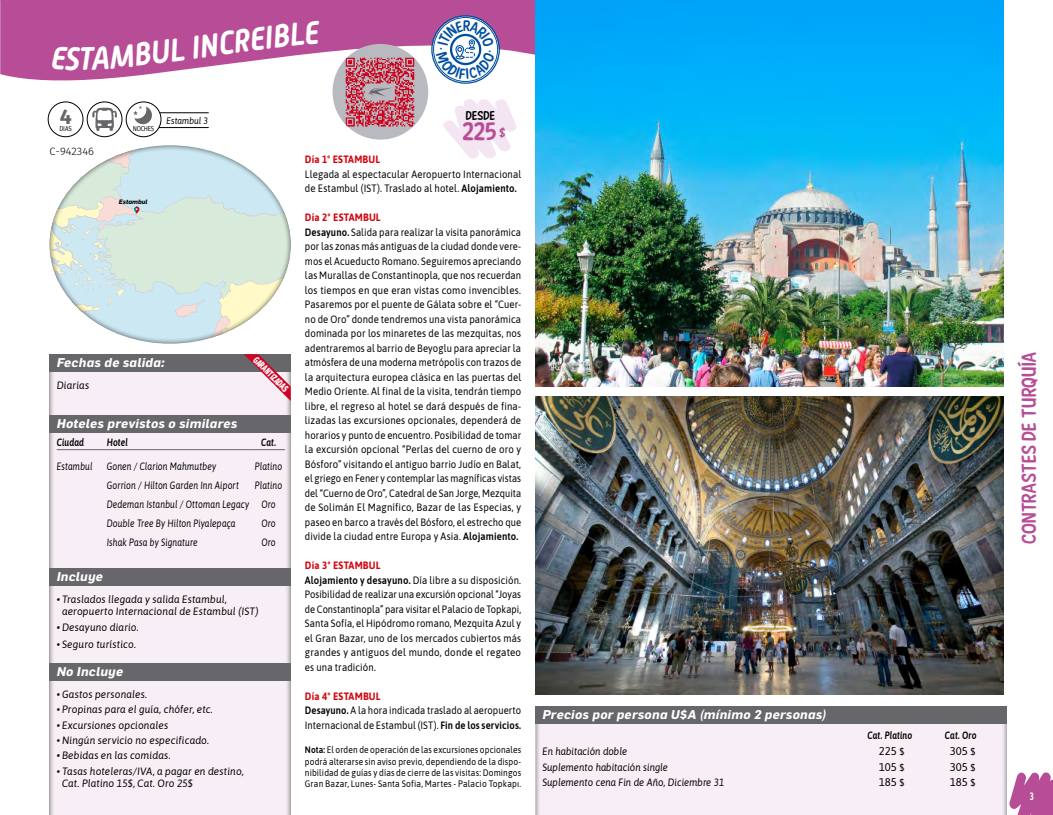
<style>
.page{position:relative;width:1053px;height:815px;background:#fff}
.page>*{position:absolute;margin:0;border:0;box-sizing:border-box;transform-origin:0 0}
.t1{font:italic 700 32.5px "Alwyn New Rounded";color:#fff;scale:.9 1}
.t2{font:25px "New Era Casual";color:#b74d97}
.t3{font:700 21.25px "Fira Sans";color:#67676b}
.t4{font:20px "New Era Casual";letter-spacing:.005em;color:#b74d97}
.t5{font:italic 700 12.5px "Flama";letter-spacing:.025em;color:#fff}
.t6{font:12.5px "New Era Casual";color:#000}
.t7{font:11.25px "Asap";color:#000}
.t8{font:10.62px/14.5px "Asap";letter-spacing:.01em;color:#000;scale:.89 1}
.t9{font:10.62px/14.5px "Asap";letter-spacing:.01em;color:#000;scale:.9 1}
.t10{font:italic 10.62px/11.9px "Asap";letter-spacing:.01em;color:#000;scale:.95 1}
.t11{font:italic 10.62px/18.8px "Asap";letter-spacing:.01em;color:#000;scale:.8 1}
.t12{font:italic 10.62px "Asap";letter-spacing:.01em;color:#000;scale:.9 1}
.t13{font:italic 600 10.62px "Asap";letter-spacing:.015em;color:#000;scale:.8 1}
.t14{font:700 10.62px "Asap";letter-spacing:.02em;color:#d3050e;scale:.9 1}
.t15{font:300 10.62px "Fira Sans";color:#000;scale:1.05 1}
.t16{font:700 10.62px "Asap";color:#fff;scale:.72 1}
.t17{font:800 9.62px "Fira Sans";color:#fff;scale:.65 1}
.t18{font:9.38px/11.2px "Asap";letter-spacing:.015em;color:#000;text-align:justify;scale:.89 1}
.t19{font:italic 9.38px "Asap";color:#000;scale:.9 1}
.t20{font:6.88px "Fira Sans";letter-spacing:-.035em;color:#000;scale:.9 1}
.t21{font:italic 700 6.25px "Flama";color:#000}
.s1{font-size:12.5px}
.s2{font-weight:600}
.s3{font-weight:700;color:#d3050e}
.s4{font-size:10px}
</style>
<div class="page">
<svg style="left:1px;top:0;width:534px;height:94px;fill:#b74d97"></svg>
<img style="left:0;top:0;width:1px;height:229px">
<div style="left:38px;top:345px;width:263px;height:470px;background:#000;opacity:.75"></div>
<div style="left:523px;top:702px;width:494px;height:113px;background:#000;opacity:.75"></div>
<svg style="left:1008px;top:772px;width:44px;height:43px"></svg>
<div style="left:332px;top:44px;width:96px;height:96px;background:#b9babf;border-radius:50%"></div>
<img style="left:344px;top:55px;width:73px;height:73px">
<svg style="left:368px;top:88px;width:24px;height:9px"></svg>
<div style="left:48px;top:102px;width:35px;height:35px;border:1px solid #000;border-radius:50%"></div>
<hr style="left:152px;top:112px;width:57px;height:1px;background:#000">
<hr style="left:152px;top:127px;width:57px;height:1px;background:#000">
<div style="left:126px;top:102px;width:35px;height:35px;background:#fff;border-radius:50%"></div>
<div style="left:126px;top:102px;width:35px;height:35px;border:1px solid #000;border-radius:50%"></div>
<svg style="left:133px;top:106px;width:19px;height:18px"></svg>
<svg style="left:87px;top:102px;width:35px;height:35px"></svg>
<div style="left:87px;top:102px;width:35px;height:35px;border:1px solid #000;border-radius:50%"></div>
<svg style="left:92px;top:107px;width:25px;height:24px"></svg>
<img style="left:535px;top:0;width:468px;height:386px">
<img style="left:535px;top:397px;width:468px;height:297px">
<div style="left:50px;top:354px;width:241px;height:18px;background:#67676b"></div>
<div style="left:50px;top:415px;width:241px;height:18px;background:#67676b"></div>
<div style="left:50px;top:568px;width:241px;height:18px;background:#67676b"></div>
<div style="left:50px;top:663px;width:241px;height:18px;background:#67676b"></div>
<hr style="left:57px;top:449px;width:50px;height:1px;background:#67676b">
<hr style="left:107px;top:449px;width:145px;height:1px;background:#67676b">
<hr style="left:252px;top:449px;width:33px;height:1px;background:#67676b">
<div style="left:535px;top:706px;width:471px;height:18px;background:#67676b"></div>
<svg style="left:443px;top:99px;width:74px;height:60px"></svg>
<svg style="left:50px;top:145px;width:241px;height:199px"></svg>
<svg style="left:244px;top:354px;width:47px;height:47px"></svg>
<svg style="left:432px;top:16px;width:66px;height:67px"></svg>
<div style="left:431px;top:15px;width:69px;height:69px;border:1px solid #004f9e;border-radius:50%"></div>
<div style="left:433px;top:17px;width:65px;height:65px;border:1px solid #004f9e;border-radius:50%"></div>
<svg style="left:52px;top:47px;width:16px;height:23px"></svg>
<svg style="left:81px;top:44px;width:54px;height:26px"></svg>
<svg style="left:304px;top:20px;width:17px;height:25px"></svg>
<svg style="left:436px;top:20px;width:59px;height:59px"></svg>
<h1 class="t1" style="left:65px;top:40px;width:18px">S</h1>
<h3 class="t3" style="left:60px;top:98px;width:14px">4</h3>
<p class="t20" style="left:59px;top:124px;width:16px">DIAS</p>
<h1 class="t1" style="left:132px;top:36px;width:193px;rotate:-7deg">BUL INCREIBL</h1>
<p class="t20" style="left:133px;top:123px;width:25px">NOCHES</p>
<p class="t19" style="left:167px;top:114px;width:48px">Estambul 3</p>
<p class="t6" style="left:465px;top:109px;width:31px">DESDE</p>
<h2 class="t2" style="left:462px;top:117px;width:44px">225 <span class="s1">$</span></h2>
<p class="t15" style="left:50px;top:143px;width:44px">C-942346</p>
<p class="t21" style="left:119px;top:198px;width:30px">Estambul</p>
<p class="t5" style="left:57px;top:355px;width:109px">Fechas de salida:</p>
<p class="t10" style="left:57px;top:379px;width:36px">Diarias</p>
<p class="t5" style="left:57px;top:416px;width:182px">Hoteles previstos o similares</p>
<p class="t17" style="left:261px;top:352px;width:71px;rotate:45deg">GARANTIZADAS</p>
<p class="t13" style="left:57px;top:435px;width:36px">Ciudad</p>
<p class="t13" style="left:107px;top:435px;width:28px">Hotel</p>
<p class="t13" style="left:261px;top:435px;width:20px">Cat.</p>
<p class="t11" style="left:57px;top:457px;width:46px">Estambul</p>
<p class="t11" style="left:107px;top:457px;width:138px">Gonen / Clarion Mahmutbey</p>
<p class="t11" style="left:255px;top:457px;width:36px">Platino</p>
<p class="t11" style="left:107px;top:476px;width:167px">Gorrion / Hilton Garden Inn Aiport</p>
<p class="t11" style="left:107px;top:476px;width:221px;text-indent:148px">Platino<br>Dedeman Istanbul / Ottoman Legacy Oro<br>Double Tree By Hilton Piyalepaça</p>
<p class="t11" style="left:261px;top:513px;width:20px">Oro</p>
<p class="t11" style="left:107px;top:532px;width:115px">Ishak Pasa by Signature</p>
<p class="t11" style="left:261px;top:532px;width:20px">Oro</p>
<p class="t5" style="left:57px;top:569px;width:48px">Incluye</p>
<p class="t10" style="left:62px;top:593px;width:208px;text-indent:-5px">• Traslados llegada y salida Estambul, aeropuerto Internacional de Estambul (IST)</p>
<p class="t10" style="left:57px;top:621px;width:88px">• Desayuno diario.</p>
<p class="t10" style="left:57px;top:638px;width:85px">• Seguro turístico.</p>
<p class="t10" style="left:57px;top:688px;width:97px">• Gastos personales.</p>
<p class="t10" style="left:57px;top:703px;width:166px">• Propinas para el guía, chófer, etc.</p>
<p class="t10" style="left:57px;top:718px;width:119px">• Excursiones opcionales</p>
<p class="t10" style="left:57px;top:734px;width:162px">• Ningún servicio no especificado.</p>
<p class="t10" style="left:57px;top:749px;width:121px">• Bebidas en las comidas.</p>
<p class="t10" style="left:62px;top:765px;width:193px;text-indent:-5px">• Tasas hoteleras/IVA, a pagar en destino,<br>Cat. Platino 15$, Cat. Oro 25$</p>
<p class="t5" style="left:57px;top:664px;width:68px">No Incluye</p>
<p class="t14" style="left:305px;top:152px;width:85px">Día 1º ESTAMBUL</p>
<p class="t9" style="left:305px;top:166px;width:242px">Llegada al espectacular Aeropuerto Internacional de Estambul (IST). Traslado al hotel. <span class="s2">Alojamiento.</span></p>
<p class="t8" style="left:305px;top:210px;width:244px"><span class="s3">Día 2º ESTAMBUL<br></span><span class="s2">Desayuno.</span> Salida para realizar la visita panorámica por las zonas más antiguas de la ciudad donde vere&shy;mos el Acueducto Romano. Seguiremos apreciando las Murallas de Constantinopla, que nos recuerdan los tiempos en que eran vistas como invencibles.<br>Pasaremos por el puente de Gálata sobre el “Cuer&shy;no de Oro” donde tendremos una vista panorámica dominada por los minaretes de las mezquitas, nos adentraremos al barrio de Beyoglu para apreciar la atmósfera de una moderna metrópolis con trazos de la arquitectura europea clásica en las puertas del Medio Oriente. Al final de la visita, tendrán tiempo libre, el regreso al hotel se dará después de fina&shy;lizadas las excursiones opcionales, dependerá de horarios y punto de encuentro. Posibilidad de tomar la excursión opcional “Perlas del cuerno de oro y Bósforo” visitando el antiguo barrio Judío en Balat, el griego en Fener y contemplar las magníficas vistas del “Cuerno de Oro”, Catedral de San Jorge, Mezquita de Solimán El Magnífico, Bazar de las Especias, y paseo en barco a través del Bósforo, el estrecho que divide la ciudad entre Europa y Asia. <span class="s2">Alojamiento.</span></p>
<p class="t9" style="left:305px;top:558px;width:242px"><span class="s3">Día 3º ESTAMBUL<br></span><span class="s2">Alojamiento y desayuno.</span> Día libre a su disposición.<br>Posibilidad de realizar una excursión opcional “Joyas de Constantinopla” para visitar el Palacio de Topkapi, Santa Sofía, el Hipódromo romano, Mezquita Azul y el Gran Bazar, uno de los mercados cubiertos más grandes y antiguos del mundo, donde el regateo es una tradición.</p>
<p class="t8" style="left:305px;top:688px;width:244px"><span class="s3">Día 4º ESTAMBUL<br></span><span class="s2">Desayuno.</span> A la hora indicada traslado al aeropuerto<br>Internacional de Estambul (IST). <span class="s2">Fin de los servicios.</span></p>
<p class="t18" style="left:305px;top:744px;width:244px"><span class="s2">Nota:</span> El orden de operación de las excursiones opcionales podrá alterarse sin aviso previo, dependiendo de la dispo&shy;nibilidad de guías y días de cierre de las visitas: Domingos Gran Bazar, Lunes- Santa Sofia, Martes - Palacio Topkapı.</p>
<p class="t5" style="left:542px;top:707px;width:285px">Precios por persona U$A (mínimo 2 personas)</p>
<p class="t13" style="left:867px;top:727px;width:57px">Cat. Platino</p>
<p class="t13" style="left:944px;top:727px;width:41px">Cat. Oro</p>
<p class="t12" style="left:542px;top:744px;width:96px">En habitación doble</p>
<p class="t7" style="left:878px;top:744px;width:27px">225 <span class="s4">$</span></p>
<p class="t7" style="left:949px;top:744px;width:27px">305 <span class="s4">$</span></p>
<p class="t12" style="left:542px;top:760px;width:141px">Suplemento habitación single</p>
<p class="t7" style="left:878px;top:759px;width:27px">105 <span class="s4">$</span></p>
<p class="t7" style="left:949px;top:759px;width:27px">305 <span class="s4">$</span></p>
<p class="t12" style="left:542px;top:775px;width:203px">Suplemento cena Fin de Año, Diciembre 31</p>
<p class="t7" style="left:878px;top:775px;width:27px">185 <span class="s4">$</span></p>
<p class="t7" style="left:949px;top:775px;width:27px">185 <span class="s4">$</span></p>
<h3 class="t4" style="left:1016px;top:544px;width:193px;rotate:-90deg">CONTRASTES DE TURQUÍA</h3>
<p class="t16" style="left:1029px;top:789px;width:7px">3</p>
</div>
